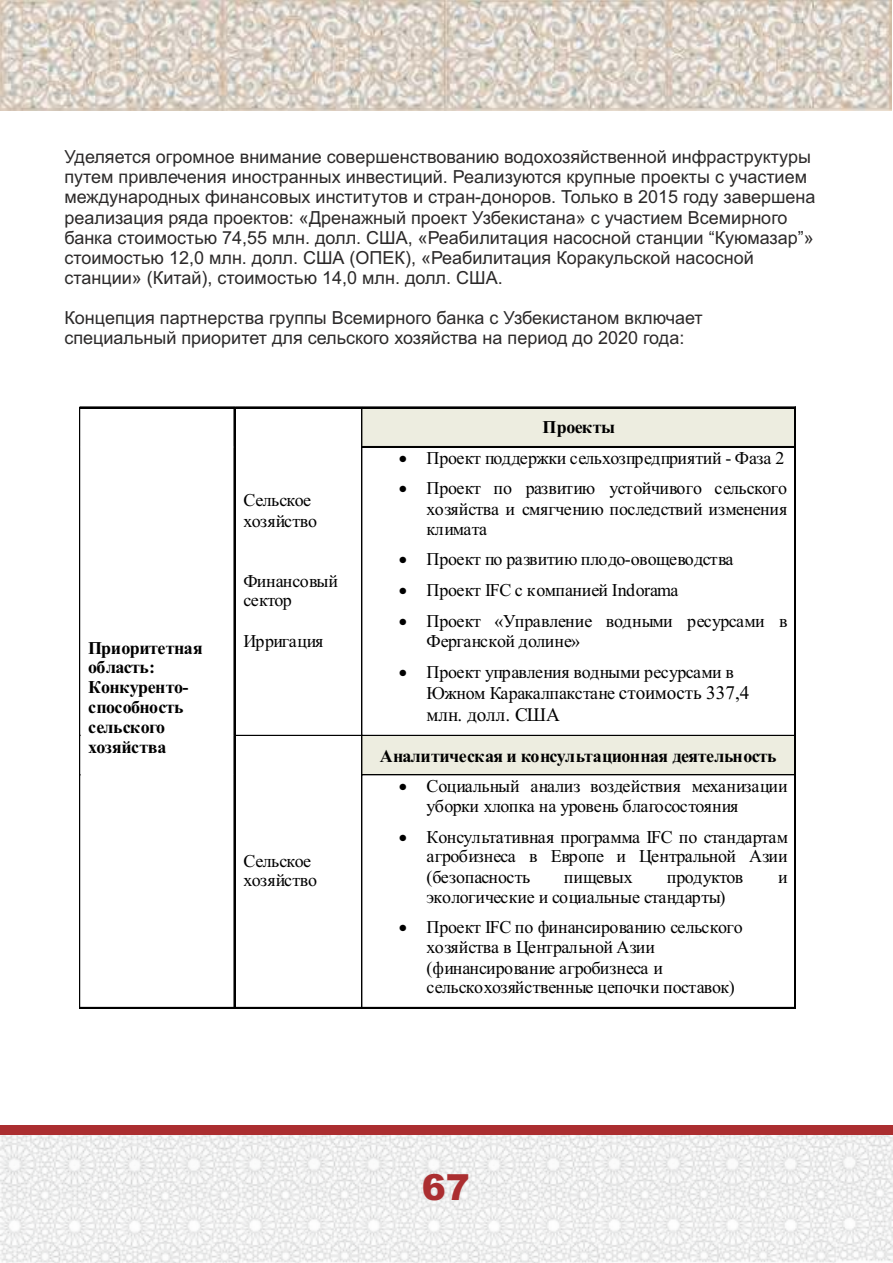
<style>
.page{position:relative;width:893px;height:1263px;background:#fff}
.page>*{position:absolute;margin:0;border:0;box-sizing:border-box;transform-origin:0 0}
.t1{font:900 36px "Arial";color:#ab2e30}
.t2{font:19.2px "Times New Roman";letter-spacing:-.01em;color:#000}
.t3{font:18px/20.4px "Times New Roman";letter-spacing:-.025em;color:#000}
.t4{font:18px/20.1px "Arial";color:#2b2929}
.t5{font:700 18px/20px "Times New Roman";letter-spacing:-.03em;color:#000}
.t6{font:18px "Times New Roman";letter-spacing:-.005em;color:#000}
.s1{font-size:19.2px}
</style>
<div class="page">
<img style="left:0;top:1134px;width:893px;height:129px">
<div style="left:0;top:1125px;width:893px;height:9px;background:#ab2e30"></div>
<div style="left:362px;top:408px;width:8px;height:38px;background:#edede0"></div>
<div style="left:788px;top:408px;width:7px;height:38px;background:#edede0"></div>
<div style="left:370px;top:408px;width:418px;height:38px;background:#edede0"></div>
<hr style="left:80px;top:407px;width:154px;height:1px;background:#000">
<hr style="left:235px;top:407px;width:127px;height:1px;background:#000">
<hr style="left:362px;top:407px;width:433px;height:1px;background:#000">
<hr style="left:79px;top:408px;width:1px;height:38px;background:#000">
<hr style="left:234px;top:408px;width:1px;height:38px;background:#000">
<hr style="left:362px;top:408px;width:1px;height:38px;background:#000">
<hr style="left:795px;top:408px;width:1px;height:38px;background:#000">
<hr style="left:794px;top:408px;width:1px;height:38px;background:#000">
<hr style="left:362px;top:446px;width:433px;height:2px;background:#000">
<hr style="left:79px;top:448px;width:1px;height:287px;background:#000">
<hr style="left:234px;top:448px;width:1px;height:287px;background:#000">
<hr style="left:362px;top:448px;width:1px;height:287px;background:#000">
<hr style="left:795px;top:448px;width:1px;height:287px;background:#000">
<hr style="left:794px;top:448px;width:1px;height:287px;background:#000">
<div style="left:362px;top:735px;width:8px;height:40px;background:#edede0"></div>
<div style="left:788px;top:735px;width:7px;height:40px;background:#edede0"></div>
<div style="left:370px;top:735px;width:418px;height:40px;background:#edede0"></div>
<hr style="left:235px;top:735px;width:127px;height:1px;background:#000">
<hr style="left:362px;top:735px;width:433px;height:1px;background:#000">
<hr style="left:79px;top:735px;width:1px;height:40px;background:#000">
<hr style="left:234px;top:735px;width:1px;height:40px;background:#000">
<hr style="left:362px;top:735px;width:1px;height:40px;background:#000">
<hr style="left:795px;top:735px;width:1px;height:40px;background:#000">
<hr style="left:794px;top:735px;width:1px;height:40px;background:#000">
<hr style="left:362px;top:774px;width:433px;height:1px;background:#000">
<hr style="left:79px;top:775px;width:1px;height:232px;background:#000">
<hr style="left:80px;top:1007px;width:154px;height:1px;background:#000">
<hr style="left:234px;top:775px;width:1px;height:232px;background:#000">
<hr style="left:235px;top:1007px;width:127px;height:1px;background:#000">
<hr style="left:362px;top:775px;width:1px;height:232px;background:#000">
<hr style="left:362px;top:1007px;width:433px;height:1px;background:#000">
<hr style="left:795px;top:775px;width:1px;height:232px;background:#000">
<hr style="left:794px;top:775px;width:1px;height:232px;background:#000">
<img style="left:0;top:0;width:892px;height:111px">
<p class="t4" style="left:64px;top:149px;width:752px">Уделяется огромное внимание совершенствованию водохозяйственной инфраструктуры путем привлечения иностранных инвестиций. Реализуются крупные проекты с участием международных финансовых институтов и стран-доноров. Только в 2015 году завершена реализация ряда проектов: «Дренажный проект Узбекистана» с участием Всемирного банка стоимостью 74,55 млн. долл. США, «Реабилитация насосной станции “Куюмазар”» стоимостью 12,0 млн. долл. США (ОПЕК), «Реабилитация Коракульской насосной станции» (Китай), стоимостью 14,0 млн. долл. США.</p>
<p class="t4" style="left:64px;top:309px;width:640px">Концепция партнерства группы Всемирного банка с Узбекистаном включает специальный приоритет для сельского хозяйства на период до 2020 года:</p>
<p class="t5" style="left:88px;top:640px;width:116px">Приоритетная область:<br>Конкуренто&shy;способность сельского хозяйства</p>
<p class="t3" style="left:244px;top:492px;width:75px">Сельское хозяйство</p>
<p class="t3" style="left:244px;top:573px;width:96px;line-height:19.2px">Финансовый сектор</p>
<p class="t3" style="left:244px;top:632px;width:82px">Ирригация</p>
<p class="t3" style="left:244px;top:853px;width:75px;line-height:19.2px">Сельское хозяйство</p>
<p class="t5" style="left:542px;top:419px;width:74px">Проекты</p>
<p class="t3" style="left:399px;top:450px;width:387px">• Проект поддержки сельхозпредприятий - Фаза 2</p>
<p class="t3" style="left:426px;top:480px;width:363px;text-align:justify;text-indent:-27px">• Проект по развитию устойчивого сельского хозяйства и смягчению последствий изменения климата</p>
<p class="t3" style="left:399px;top:551px;width:336px">• Проект по развитию плодо-овощеводства</p>
<p class="t3" style="left:399px;top:582px;width:281px">• Проект IFC с компанией Indorama</p>
<p class="t3" style="left:426px;top:613px;width:363px;line-height:19.2px;text-indent:-27px">• Проект «Управление водными ресурсами в<br>Ферганской долине»</p>
<p class="t3" style="left:426px;top:663px;width:324px;line-height:21.6px;text-indent:-27px">• Проект управления водными ресурсами в<br>Южном Каракалпакстане <span class="s1">стоимость 337,4</span></p>
<p class="t2" style="left:426px;top:708px;width:135px">млн. долл. США</p>
<p class="t5" style="left:380px;top:747px;width:398px">Аналитическая и консультационная деятельность</p>
<p class="t3" style="left:426px;top:777px;width:363px;text-indent:-27px">• Социальный анализ воздействия механизации уборки хлопка на уровень благосостояния</p>
<p class="t3" style="left:426px;top:829px;width:363px;line-height:19.8px;text-align:justify;text-indent:-27px">• Консультативная программа IFC по стандартам агробизнеса в Европе и Центральной Азии (безопасность</p>
<p class="t6" style="left:564px;top:870px;width:70px">пищевых</p>
<p class="t3" style="left:667px;top:868px;width:78px">продуктов</p>
<p class="t3" style="left:778px;top:868px;width:11px">и</p>
<p class="t3" style="left:426px;top:888px;width:300px">экологические и социальные стандарты)</p>
<p class="t3" style="left:426px;top:919px;width:318px;line-height:20px;text-indent:-27px">• Проект IFC по финансированию сельского хозяйства в Центральной Азии (финансирование агробизнеса и сельскохозяйственные цепочки поставок)</p>
<h1 class="t1" style="left:422px;top:1174px;width:50px">67</h1>
</div>
